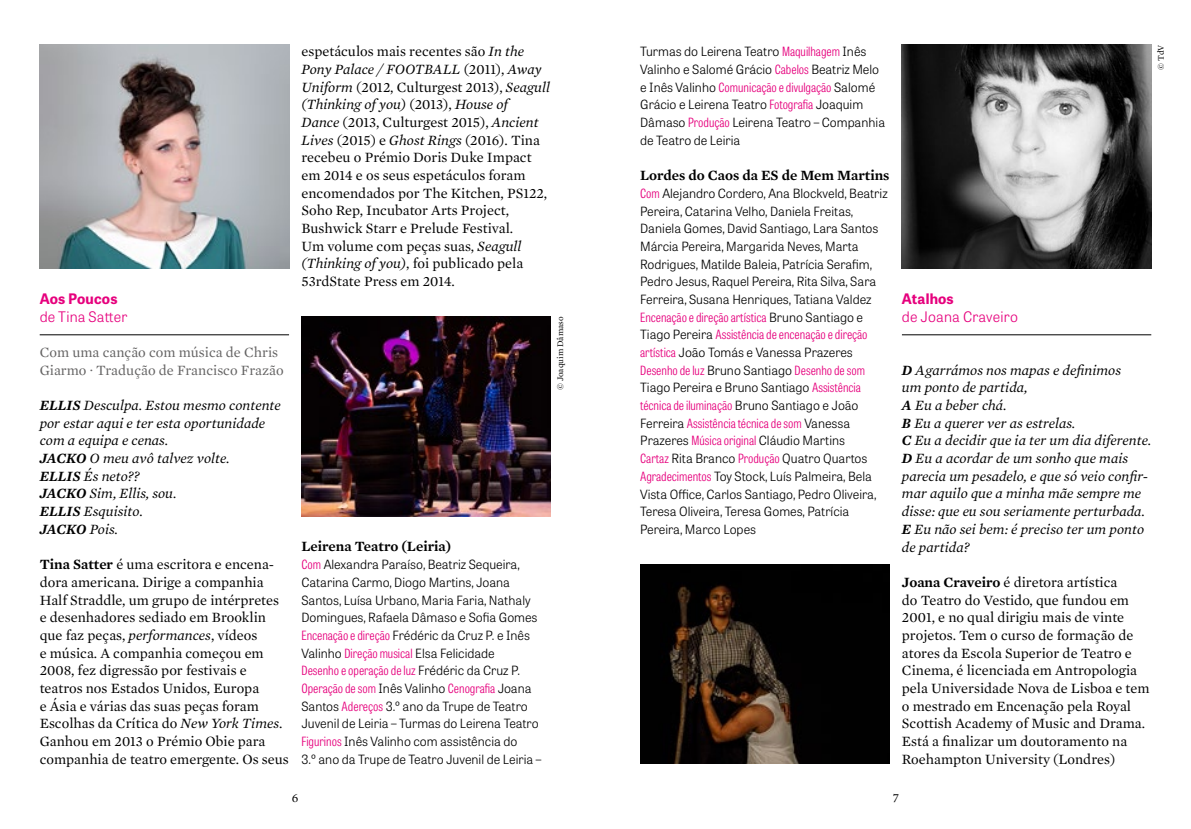
<style>
.page{position:relative;width:1191px;height:829px;background:#fff}
.page>*{position:absolute;margin:0;border:0;box-sizing:border-box;transform-origin:0 0}
.t1{font:14.35px/17.7px "Mercury Text G1";color:#000}
.t2{font:italic 14.35px/17.7px "Mercury Text G1";color:#000}
.t3{font:14.35px/17.7px "Mercury Text G1";color:#646363}
.t4{font:600 14.35px "Mercury Text G1";color:#000}
.t5{font:300 14.35px "Tablet Gothic";letter-spacing:.015em;color:#e6007d}
.t6{font:700 14.35px "Tablet Gothic";letter-spacing:.01em;color:#e6007d}
.t7{font:300 12.6px/17.7px "Tablet Gothic";color:#000}
.t8{font:300 12.6px/17.7px "Tablet Gothic Condensed";color:#e6007d}
.t9{font:12.6px "Mercury Text G1";color:#000}
.t10{font:8.75px "Mercury Text G1";color:#000}
.s1{font-weight:600}
.s2{font-style:italic}
.s3{font-family:"Tablet Gothic Condensed";color:#e6007d}
.s4{font-family:"Tablet Gothic";color:#000}
</style>
<div class="page">
<hr style="left:40px;top:334px;width:249px;height:1px;background:#000">
<hr style="left:902px;top:334px;width:249px;height:1px;background:#000">
<img style="left:40px;top:45px;width:249px;height:223px">
<img style="left:301px;top:316px;width:250px;height:200px">
<img style="left:640px;top:564px;width:249px;height:199px">
<img style="left:902px;top:45px;width:249px;height:223px">
<p class="t6" style="left:40px;top:288px;width:79px">Aos Poucos</p>
<p class="t5" style="left:40px;top:307px;width:89px">de Tina Satter</p>
<p class="t3" style="left:40px;top:342px;width:245px">Com uma canção com música de Chris<br>Giarmo · Tradução de Francisco Frazão</p>
<p class="t2" style="left:40px;top:395px;width:243px"><span class="s1">ELLIS</span> Desculpa. Estou mesmo contente por estar aqui e ter esta oportunidade com a equipa e cenas.<br><span class="s1">JACKO</span> O meu avô talvez volte.<br><span class="s1">ELLIS</span> És neto??<br><span class="s1">JACKO</span> Sim, Ellis, sou.<br><span class="s1">ELLIS</span> Esquisito.<br><span class="s1">JACKO</span> Pois.</p>
<p class="t1" style="left:40px;top:554px;width:251px"><span class="s1">Tina Satter</span> é uma escritora e encena&shy;dora americana. Dirige a companhia Half Straddle, um grupo de intérpretes e desenhadores sediado em Brooklin que faz peças, <span class="s2">performances</span>, vídeos<br>e música. A companhia começou em 2008, fez digressão por festivais e teatros nos Estados Unidos, Europa<br>e Ásia e várias das suas peças foram Escolhas da Crítica do <span class="s2">New York Times</span>.<br>Ganhou em 2013 o Prémio Obie para companhia de teatro emergente. Os seus</p>
<p class="t1" style="left:301px;top:42px;width:250px">espetáculos mais recentes são <span class="s2">In the Pony Palace / FOOTBALL</span> (2011), <span class="s2">Away Uniform</span> (2012, Culturgest 2013), <span class="s2">Seagull (Thinking of you)</span> (2013), <span class="s2">House of<br>Dance</span> (2013, Culturgest 2015), <span class="s2">Ancient Lives</span> (2015) e <span class="s2">Ghost Rings</span> (2016). Tina recebeu o Prémio Doris Duke Impact em 2014 e os seus espetáculos foram encomendados por The Kitchen, PS122, Soho Rep, Incubator Arts Project, Bushwick Starr e Prelude Festival.<br>Um volume com peças suas, <span class="s2">Seagull (Thinking of you)</span>, foi publicado pela 53rdState Press em 2014.</p>
<p class="t10" style="left:554px;top:390px;width:75px;rotate:-90deg">© Joaquim Dâmaso</p>
<p class="t4" style="left:301px;top:536px;width:151px">Leirena Teatro (Leiria)</p>
<p class="t7" style="left:301px;top:555px;width:238px"><span class="s3">Com</span> Alexandra Paraíso, Beatriz Sequeira, Catarina Carmo, Diogo M artins, Joana Santos, Luísa Urbano, M aria Faria, Nathaly Domingues, Rafaela Dâmaso e Sofia Gomes <span class="s3">Encenação e direção</span> Frédéric da Cruz P. e Inês Valinho <span class="s3">Direção musical</span> Elsa Felicidade</p>
<p class="t8" style="left:301px;top:661px;width:232px">Desenho e operação de luz <span class="s4">Frédéric da Cruz P.<br></span>Operação de som <span class="s4">Inês Valinho</span> Cenografia <span class="s4">Joana</span></p>
<p class="t7" style="left:301px;top:696px;width:241px">Santos <span class="s3">Adereços</span> 3.º ano da Trupe de Teatro Juvenil de Leiria – Turmas do Leirena Teatro <span class="s3">Figurinos</span> Inês Valinho com assistência do<br>3.º ano da Trupe de Teatro Juvenil de Leiria –</p>
<p class="t7" style="left:640px;top:42px;width:240px">Turmas do Leirena Teatro <span class="s3">Maquilhagem</span> Inês<br>Valinho e Salomé Grácio <span class="s3">Cabelos</span> Beatriz M elo</p>
<p class="t8" style="left:640px;top:78px;width:237px"><span class="s4">e Inês Valinho</span> Comunicação e divulgação <span class="s4">Salomé</span></p>
<p class="t7" style="left:640px;top:95px;width:246px">Grácio e Leirena Teatro <span class="s3">Fotografia</span> Joaquim<br>Dâmaso <span class="s3">Produção</span> Leirena Teatro – Companhia de Teatro de Leiria</p>
<p class="t4" style="left:640px;top:165px;width:251px">Lordes do Caos da ES de Mem Martins</p>
<p class="t7" style="left:640px;top:184px;width:249px"><span class="s3">Com</span> Alejandro Cordero, Ana Blockveld, Beatriz Pereira, Catarina Velho, Daniela Freitas, Daniela Gomes, David Santiago, Lara Santos M árcia Pereira, M argarida Neves, M arta Rodrigues, M atilde Baleia, Patrícia Serafim, Pedro Jesus, Raquel Pereira, Rita Silva, Sara Ferreira, Susana Henriques, Tatiana Valdez</p>
<p class="t8" style="left:640px;top:308px;width:229px">Encenação e direção artística <span class="s4">Bruno Santiago e<br>Tiago Pereira</span> Assistência de encenação e direção</p>
<p class="t7" style="left:640px;top:343px;width:214px"><span class="s3">artística</span> João Tomás e Vanessa Prazeres</p>
<p class="t8" style="left:640px;top:361px;width:226px">Desenho de luz <span class="s4">Bruno Santiago</span> Desenho de som</p>
<p class="t7" style="left:640px;top:378px;width:222px">Tiago Pereira e Bruno Santiago <span class="s3">Assistência</span></p>
<p class="t8" style="left:640px;top:396px;width:220px">técnica de iluminação <span class="s4">Bruno Santiago e João<br>Ferreira</span> Assistência técnica de som <span class="s4">Vanessa</span></p>
<p class="t7" style="left:640px;top:431px;width:238px">Prazeres <span class="s3">Música original</span> Cláudio M artins <span class="s3">Cartaz</span> Rita Branco <span class="s3">Produção</span> Quatro Quartos <span class="s3">Agradecimentos</span> Toy Stock, Luís Palmeira, Bela Vista Office, Carlos Santiago, Pedro Oliveira, Teresa Oliveira, Teresa Gomes, Patrícia Pereira, M arco Lopes</p>
<p class="t6" style="left:902px;top:288px;width:53px">Atalhos</p>
<p class="t5" style="left:902px;top:307px;width:118px">de Joana Craveiro</p>
<p class="t10" style="left:1154px;top:70px;width:27px;rotate:-90deg">© TdV</p>
<p class="t2" style="left:902px;top:360px;width:251px"><span class="s1">D</span> Agarrámos nos mapas e definimos<br>um ponto de partida,<br><span class="s1">A</span> Eu a beber chá.<br><span class="s1">B</span> Eu a querer ver as estrelas.<br><span class="s1">C</span> Eu a decidir que ia ter um dia diferente.<br><span class="s1">D</span> Eu a acordar de um sonho que mais parecia um pesadelo, e que só veio confir&shy;mar aquilo que a minha mãe sempre me disse: que eu sou seriamente perturbada.<br><span class="s1">E</span> Eu não sei bem: é preciso ter um ponto de partida?</p>
<p class="t1" style="left:902px;top:572px;width:249px"><span class="s1">Joana Craveiro</span> é diretora artística<br>do Teatro do Vestido, que fundou em 2001, e no qual dirigiu mais de vinte projetos. Tem o curso de formação de atores da Escola Superior de Teatro e Cinema, é licenciada em Antropologia pela Universidade Nova de Lisboa e tem o mestrado em Encenação pela Royal Scottish Academy of Music and Drama.<br>Está a finalizar um doutoramento na Roehampton University (Londres)</p>
<p class="t9" style="left:292px;top:788px;width:8px">6</p>
<p class="t9" style="left:892px;top:788px;width:8px">7</p>
</div>
